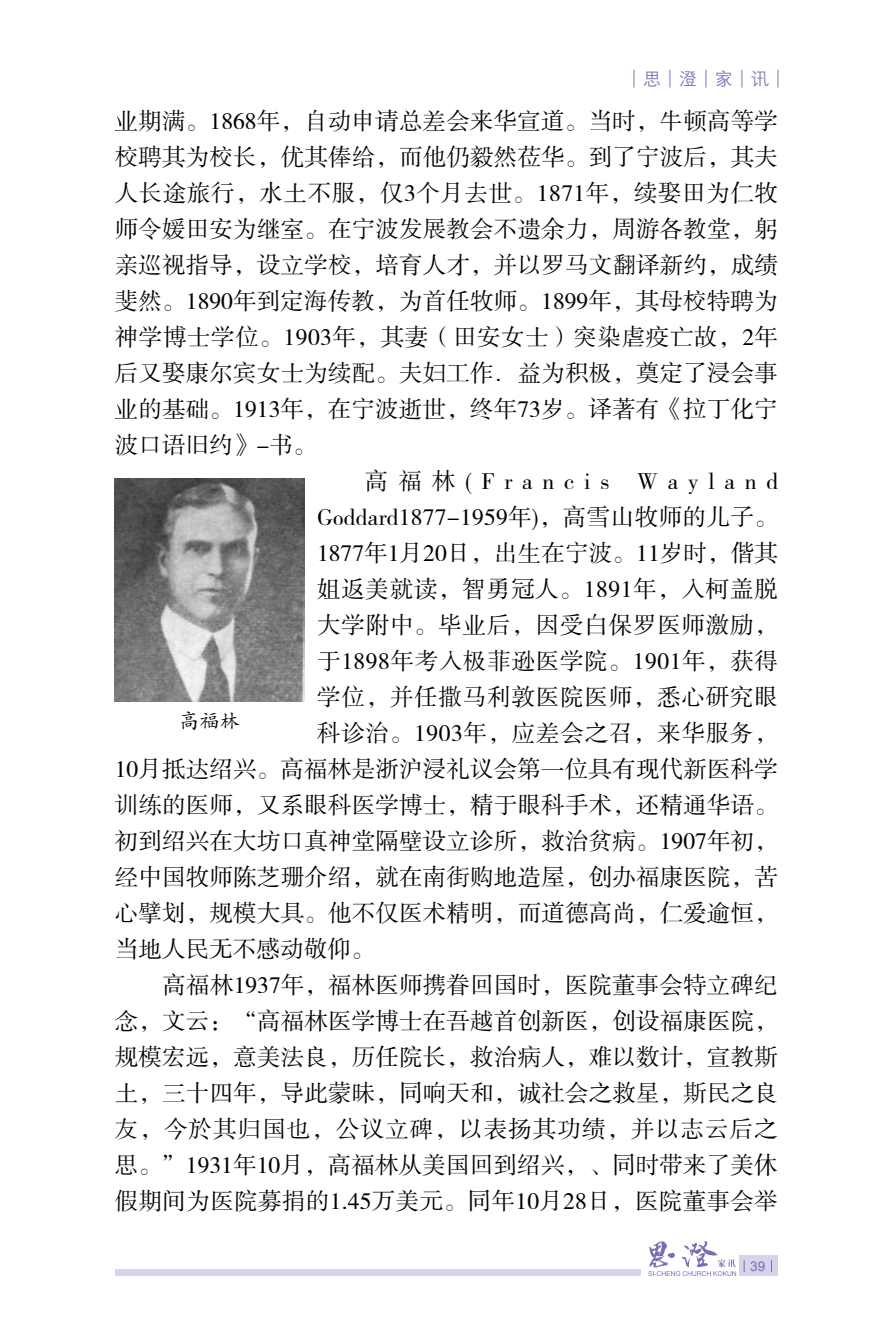
<style>
.page{position:relative;width:893px;height:1340px;background:#fff}
.page>*{position:absolute;margin:0;border:0;box-sizing:border-box;transform-origin:0 0}
.t1{font:23.62px "FZSSK GBK1 0";letter-spacing:.005em;color:#000}
.t2{font:23.62px "FZSSK GBK1 0";letter-spacing:.025em;color:#000}
.t3{font:23.62px "FZSSK GBK1 0";letter-spacing:.03em;color:#000}
.t4{font:23.62px "FZSSK GBK1 0";letter-spacing:.04em;color:#000}
.t5{font:23.62px "FZSSK GBK1 0";letter-spacing:.415em;color:#000}
.t6{font:20.25px "FZKTJW GB1 0";color:#000}
.t7{font:18px "FZZDXK GBK1 0";color:#7670b3}
.t8{font:13.5px "Arial";color:#7670b3}
</style>
<div class="page">
<img style="left:115px;top:478px;width:189px;height:224px">
<svg style="left:648px;top:1241px;width:88px;height:34px"></svg>
<div style="left:739px;top:1255px;width:38px;height:20px;background:#d6d4e8"></div>
<div style="left:115px;top:1269px;width:526px;height:6px;background:#d6d4e8"></div>
<p class="t7" style="left:625px;top:69px;width:163px">│思│澄│家│讯│</p>
<p class="t1" style="left:115px;top:108px;width:665px">业期满。1868年，自动申请总差会来华宣道。当时，牛顿高等学</p>
<p class="t1" style="left:115px;top:144px;width:665px">校聘其为校长，优其俸给，而他仍毅然莅华。到了宁波后，其夫</p>
<p class="t1" style="left:115px;top:180px;width:665px">人长途旅行，水土不服，仅3个月去世。1871年，续娶田为仁牧</p>
<p class="t1" style="left:115px;top:216px;width:665px">师令媛田安为继室。在宁波发展教会不遗余力，周游各教堂，躬</p>
<p class="t1" style="left:115px;top:252px;width:665px">亲巡视指导，设立学校，培育人才，并以罗马文翻译新约，成绩</p>
<p class="t1" style="left:115px;top:288px;width:665px">斐然。1890年到定海传教，为首任牧师。1899年，其母校特聘为</p>
<p class="t1" style="left:115px;top:324px;width:665px">神学博士学位。1903年，其妻（田安女士）突染虐疫亡故，2年</p>
<p class="t1" style="left:115px;top:360px;width:665px">后又娶康尔宾女士为续配。夫妇工作．益为积极，奠定了浸会事</p>
<p class="t1" style="left:115px;top:396px;width:665px">业的基础。1913年，在宁波逝世，终年73岁。译著有《拉丁化宁</p>
<p class="t1" style="left:115px;top:432px;width:203px">波口语旧约》-书。</p>
<p class="t5" style="left:365px;top:468px;width:415px">高福林(Francis Wayland</p>
<p class="t1" style="left:317px;top:504px;width:462px">Goddard1877-1959年)，高雪山牧师的儿子。</p>
<p class="t1" style="left:317px;top:540px;width:462px">1877年1月20日，出生在宁波。11岁时，偕其</p>
<p class="t2" style="left:317px;top:576px;width:462px">姐返美就读，智勇冠人。1891年，入柯盖脱</p>
<p class="t3" style="left:317px;top:612px;width:463px">大学附中。毕业后，因受白保罗医师激励，</p>
<p class="t2" style="left:317px;top:648px;width:463px">于1898年考入极菲逊医学院。1901年，获得</p>
<p class="t3" style="left:317px;top:684px;width:463px">学位，并任撒马利敦医院医师，悉心研究眼</p>
<p class="t2" style="left:317px;top:720px;width:462px">科诊治。1903年，应差会之召，来华服务，</p>
<p class="t1" style="left:115px;top:756px;width:665px">10月抵达绍兴。高福林是浙沪浸礼议会第一位具有现代新医科学</p>
<p class="t1" style="left:115px;top:792px;width:665px">训练的医师，又系眼科医学博士，精于眼科手术，还精通华语。</p>
<p class="t1" style="left:115px;top:828px;width:665px">初到绍兴在大坊口真神堂隔壁设立诊所，救治贫病。1907年初，</p>
<p class="t1" style="left:115px;top:864px;width:665px">经中国牧师陈芝珊介绍，就在南街购地造屋，创办福康医院，苦</p>
<p class="t1" style="left:115px;top:900px;width:665px">心擘划，规模大具。他不仅医术精明，而道德高尚，仁爱逾恒，</p>
<p class="t1" style="left:115px;top:936px;width:261px">当地人民无不感动敬仰。</p>
<p class="t1" style="left:163px;top:972px;width:617px">高福林1937年，福林医师携眷回国时，医院董事会特立碑纪</p>
<p class="t1" style="left:115px;top:1008px;width:665px">念，文云：“高福林医学博士在吾越首创新医，创设福康医院，</p>
<p class="t1" style="left:115px;top:1044px;width:665px">规模宏远，意美法良，历任院长，救治病人，难以数计，宣教斯</p>
<p class="t1" style="left:115px;top:1080px;width:665px">土，三十四年，导此蒙昧，同响天和，诚社会之救星，斯民之良</p>
<p class="t4" style="left:115px;top:1116px;width:665px">友，今於其归国也，公议立碑，以表扬其功绩，并以志云后之</p>
<p class="t1" style="left:115px;top:1152px;width:665px">思。”1931年10月，高福林从美国回到绍兴，、同时带来了美休</p>
<p class="t1" style="left:115px;top:1188px;width:665px">假期间为医院募捐的1.45万美元。同年10月28日，医院董事会举</p>
<p class="t6" style="left:179px;top:710px;width:62px">高福林</p>
<p class="t8" style="left:750px;top:1257px;width:8px">39</p>
</div>
